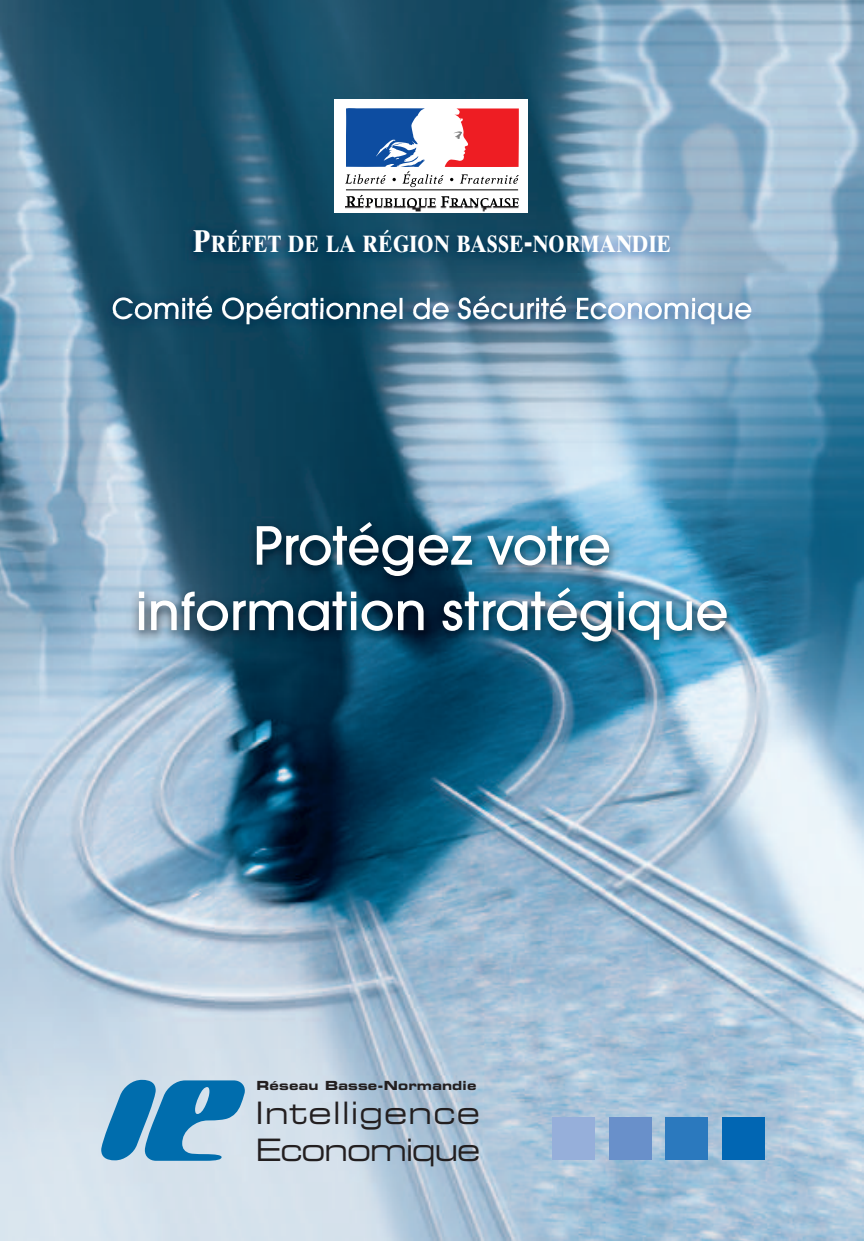
<style>
.page{position:relative;width:864px;height:1241px;background:#fff}
.page>*{position:absolute;margin:0;border:0;box-sizing:border-box;transform-origin:0 0}
.t1{font:500 57.75px/65.5px "Avant Garde Gothic Itc T";color:#fff;text-align:center}
.t2{font:500 31.5px "Avant Garde Gothic Itc T";color:#fff}
.t3{font:expanded 30.8px/37.4px "Square 721 BT";letter-spacing:.025em;color:#231f20}
.t4{font:700 23.8px "Times Ten LT";color:#fff;scale:.85 1}
.t5{font:700 expanded 12.6px "Square 721 BT";letter-spacing:.015em;color:#231f20}
.s1{font-size:31.5px}
</style>
<div class="page">
<img style="left:0;top:0;width:863px;height:1240px">
<div style="left:722px;top:1117px;width:42px;height:42px;background:#0166b3"></div>
<div style="left:665px;top:1117px;width:42px;height:42px;background:#2b79be"></div>
<div style="left:608px;top:1117px;width:43px;height:42px;background:#6990ca"></div>
<div style="left:552px;top:1117px;width:42px;height:42px;background:#96afda"></div>
<svg style="left:101px;top:1079px;width:144px;height:81px;background:#5199c4"></svg>
<img style="left:82px;top:503px;width:707px;height:238px">
<img style="left:75px;top:274px;width:714px;height:115px">
<div style="left:334px;top:99px;width:193px;height:114px;background:#fff"></div>
<hr style="left:346px;top:189px;width:172px;height:1px;background:#000">
<svg style="left:345px;top:109px;width:173px;height:78px"></svg>
<img style="left:80px;top:206px;width:703px;height:105px">
<img style="left:113px;top:295px;width:280px;height:16px">
<svg style="left:334px;top:195px;width:193px;height:18px"></svg>
<img style="left:345px;top:206px;width:174px;height:7px">
<p class="t4" style="left:193px;top:236px;width:563px"><span class="s1">P</span>RÉFET DE LA RÉGION BASSE<span class="s1">-</span>NORMANDIE</p>
<p class="t2" style="left:112px;top:289px;width:642px">Comité Opérationnel de Sécurité Economique</p>
<h1 class="t1" style="left:135px;top:512px;width:594px">Protégez votre information stratégique</h1>
<p class="t5" style="left:256px;top:1080px;width:221px">Réseau Basse-Normandie</p>
<p class="t3" style="left:255px;top:1096px;width:226px">Intelligence<br>Economique</p>
</div>
